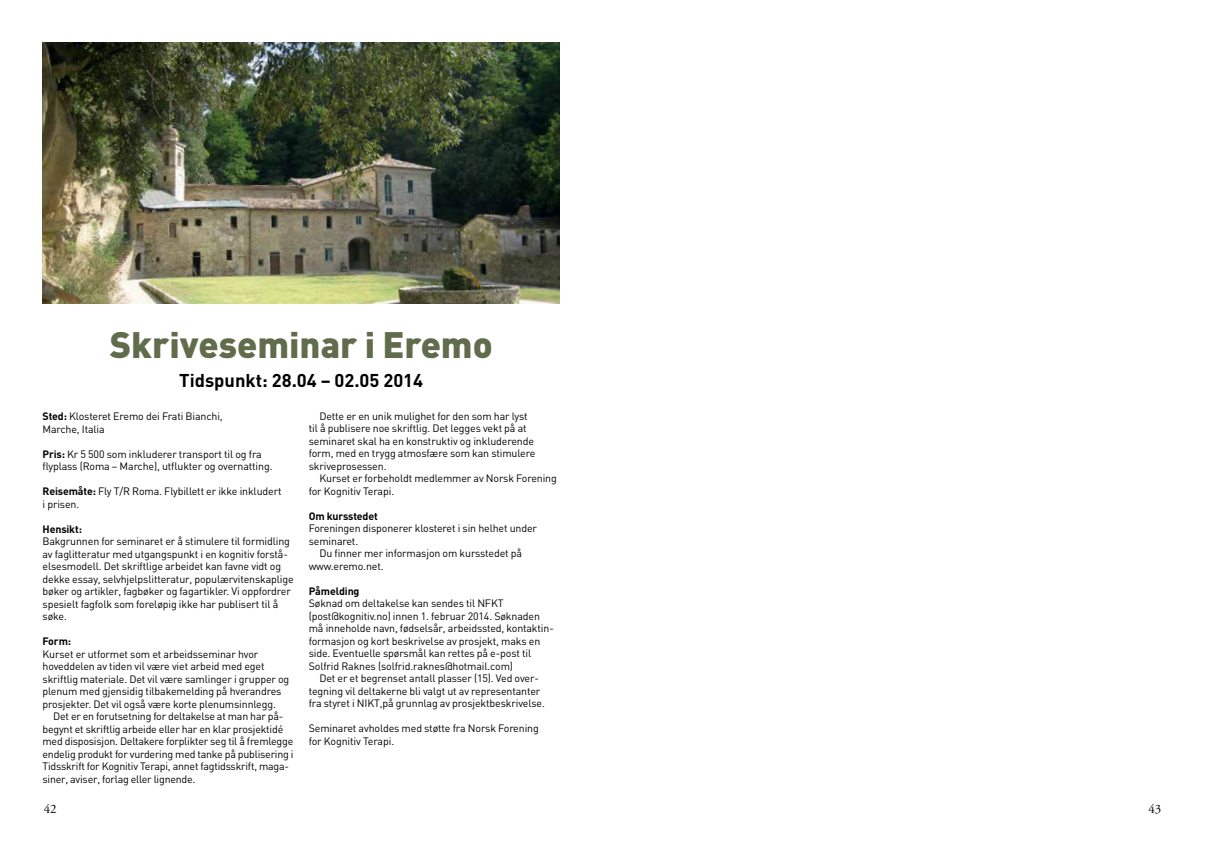
<style>
.page{position:relative;width:1205px;height:851px;background:#fff}
.page>*{position:absolute;margin:0;border:0;box-sizing:border-box;transform-origin:0 0}
.t1{font:900 36.38px "DIN";color:#606c4b}
.t2{font:700 18.38px "DIN";color:#000}
.t3{font:12.88px "Adobe Garamond";color:#000}
.t4{font:10.62px/12.5px "DIN";letter-spacing:-.01em;color:#000}
.t5{font:700 10.62px "DIN";letter-spacing:-.01em;color:#000}
.s1{font-weight:700}
</style>
<div class="page">
<img style="left:43px;top:43px;width:517px;height:260px">
<h1 class="t1" style="left:110px;top:321px;width:384px">Skriveseminar i Eremo</h1>
<h2 class="t2" style="left:179px;top:368px;width:245px">Tidspunkt: 28.04 – 02.05 2014</h2>
<p class="t4" style="left:43px;top:410px;width:182px"><span class="s1">Sted:</span> Klosteret Eremo dei Frati Bianchi,<br>Marche, Italia</p>
<p class="t4" style="left:43px;top:447px;width:231px"><span class="s1">Pris:</span> Kr 5 500 som inkluderer transport til og fra flyplass (Roma – Marche), utflukter og overnatting.</p>
<p class="t4" style="left:43px;top:485px;width:240px"><span class="s1">Reisemåte:</span> Fly T/R Roma. Flybillett er ikke inkludert i prisen.</p>
<p class="t5" style="left:43px;top:522px;width:41px">Hensikt:</p>
<p class="t4" style="left:43px;top:535px;width:253px">Bakgrunnen for seminaret er å stimulere til formidling av faglitteratur med utgangspunkt i en kognitiv forstå&shy;elsesmodell. Det skriftlige arbeidet kan favne vidt og dekke essay, selvhjelpslitteratur, populærvitenskaplige bøker og artikler, fagbøker og fagartikler. Vi oppfordrer spesielt fagfolk som foreløpig ikke har publisert til å søke.</p>
<p class="t5" style="left:43px;top:634px;width:30px">Form:</p>
<p class="t4" style="left:43px;top:647px;width:248px">Kurset er utformet som et arbeidsseminar hvor hoveddelen av tiden vil være viet arbeid med eget skriftlig materiale. Det vil være samlinger i grupper og plenum med gjensidig tilbakemelding på hverandres prosjekter. Det vil også være korte plenumsinnlegg.</p>
<p class="t4" style="left:43px;top:709px;width:253px;text-indent:11px">Det er en forutsetning for deltakelse at man har på&shy;begynt et skriftlig arbeide eller har en klar prosjektidé med disposisjon. Deltakere forplikter seg til å fremlegge endelig produkt for vurdering med tanke på publisering i Tidsskrift for Kognitiv Terapi, annet fagtidsskrift, maga&shy;siner, aviser, forlag eller lignende.</p>
<p class="t4" style="left:309px;top:409px;width:228px;text-indent:11px">Dette er en unik mulighet for den som har lyst til å publisere noe skriftlig. Det legges vekt på at seminaret skal ha en konstruktiv og inkluderende form, med en trygg atmosfære som kan stimulere skriveprosessen.</p>
<p class="t4" style="left:309px;top:472px;width:250px;text-indent:11px">Kurset er forbeholdt medlemmer av Norsk Forening for Kognitiv Terapi.</p>
<p class="t5" style="left:309px;top:509px;width:71px">Om kursstedet</p>
<p class="t4" style="left:309px;top:522px;width:230px">Foreningen disponerer klosteret i sin helhet under seminaret.</p>
<p class="t4" style="left:309px;top:547px;width:215px;text-indent:11px">Du finner mer informasjon om kursstedet på www.eremo.net.</p>
<p class="t5" style="left:309px;top:584px;width:52px">Påmelding</p>
<p class="t4" style="left:309px;top:597px;width:196px">Søknad om deltakelse kan sendes til NFKT</p>
<p class="t4" style="left:309px;top:609px;width:233px">(post@kognitiv.no) innen 1. februar 2014. Søknaden</p>
<p class="t4" style="left:309px;top:622px;width:247px">må inneholde navn, fødselsår, arbeidssted, kontaktin-</p>
<p class="t4" style="left:309px;top:634px;width:233px">formasjon og kort beskrivelse av prosjekt, maks en</p>
<p class="t4" style="left:309px;top:647px;width:224px">side. Eventuelle spørsmål kan rettes på e-post til</p>
<p class="t4" style="left:309px;top:659px;width:206px">Solfrid Raknes (solfrid.raknes@hotmail.com)</p>
<p class="t4" style="left:319px;top:672px;width:219px">Det er et begrenset antall plasser (15). Ved over-</p>
<p class="t4" style="left:309px;top:684px;width:233px">tegning vil deltakerne bli valgt ut av representanter</p>
<p class="t4" style="left:309px;top:697px;width:238px">fra styret i NIKT,på grunnlag av prosjektbeskrivelse.</p>
<p class="t4" style="left:309px;top:722px;width:232px">Seminaret avholdes med støtte fra Norsk Forening for Kognitiv Terapi.</p>
<p class="t3" style="left:44px;top:802px;width:14px">42</p>
<p class="t3" style="left:1148px;top:802px;width:14px">43</p>
</div>
